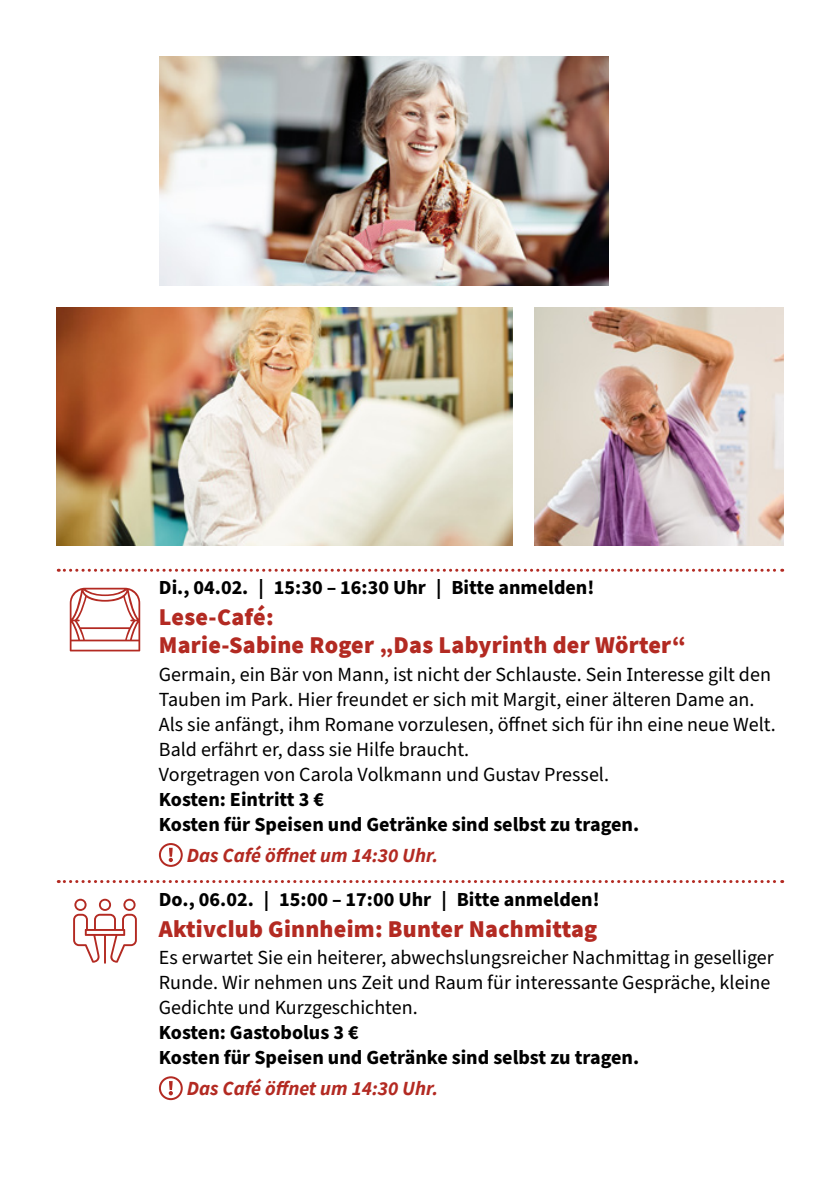
<style>
.page{position:relative;width:840px;height:1191px;background:#fff}
.page>*{position:absolute;margin:0;border:0;box-sizing:border-box;transform-origin:0 0}
.t1{font:900 24px/28px "Source Sans Pro";letter-spacing:.01em;color:#b32a22}
.t2{font:20px/25px "Source Sans Pro";color:#000}
.t3{font:700 20px/25px "Source Sans Pro";color:#000}
.t4{font:italic 700 20px "Source Sans Pro";color:#b32a22}
</style>
<div class="page">
<svg style="left:58px;top:569px;width:724px;height:3px"></svg>
<svg style="left:58px;top:880px;width:724px;height:3px"></svg>
<svg style="left:169px;top:847px;width:4px;height:15px"></svg>
<div style="left:159px;top:843px;width:24px;height:24px;border:2px solid #b32a22;border-radius:50%"></div>
<svg style="left:169px;top:1081px;width:4px;height:14px"></svg>
<div style="left:159px;top:1076px;width:24px;height:24px;border:2px solid #b32a22;border-radius:50%"></div>
<img style="left:534px;top:308px;width:248px;height:237px">
<img style="left:159px;top:57px;width:449px;height:228px">
<img style="left:57px;top:308px;width:455px;height:237px">
<p class="t3" style="left:159px;top:576px;width:436px">Di., 04.02. | 15:30 – 16:30 Uhr | Bitte anmelden!</p>
<p class="t1" style="left:159px;top:603px;width:528px">Lese-Café:<br>Marie-Sabine Roger „Das Labyrinth der Wörter“</p>
<p class="t2" style="left:159px;top:662px;width:618px">Germain, ein Bär von Mann, ist nicht der Schlauste. Sein Interesse gilt den Tauben im Park. Hier freundet er sich mit Margit, einer älteren Dame an.<br>Als sie anfängt, ihm Romane vorzulesen, öffnet sich für ihn eine neue Welt.<br>Bald erfährt er, dass sie Hilfe braucht.<br>Vorgetragen von Carola Volkmann und Gustav Pressel.</p>
<p class="t3" style="left:159px;top:787px;width:481px">Kosten: Eintritt 3 €<br>Kosten für Speisen und Getränke sind selbst zu tragen.</p>
<p class="t4" style="left:187px;top:841px;width:253px">Das Café öffnet um 14:30 Uhr.</p>
<p class="t3" style="left:159px;top:887px;width:442px">Do., 06.02. | 15:00 – 17:00 Uhr | Bitte anmelden!</p>
<p class="t1" style="left:159px;top:914px;width:440px">Aktivclub Ginnheim: Bunter Nachmittag</p>
<p class="t2" style="left:159px;top:946px;width:616px">Es erwartet Sie ein heiterer, abwechslungsreicher Nachmittag in geselliger<br>Runde. Wir nehmen uns Zeit und Raum für interessante Gespräche, kleine<br>Gedichte und Kurzgeschichten.</p>
<p class="t3" style="left:159px;top:1020px;width:481px">Kosten: Gastobolus 3 €<br>Kosten für Speisen und Getränke sind selbst zu tragen.</p>
<p class="t4" style="left:187px;top:1075px;width:253px">Das Café öffnet um 14:30 Uhr.</p>
</div>
